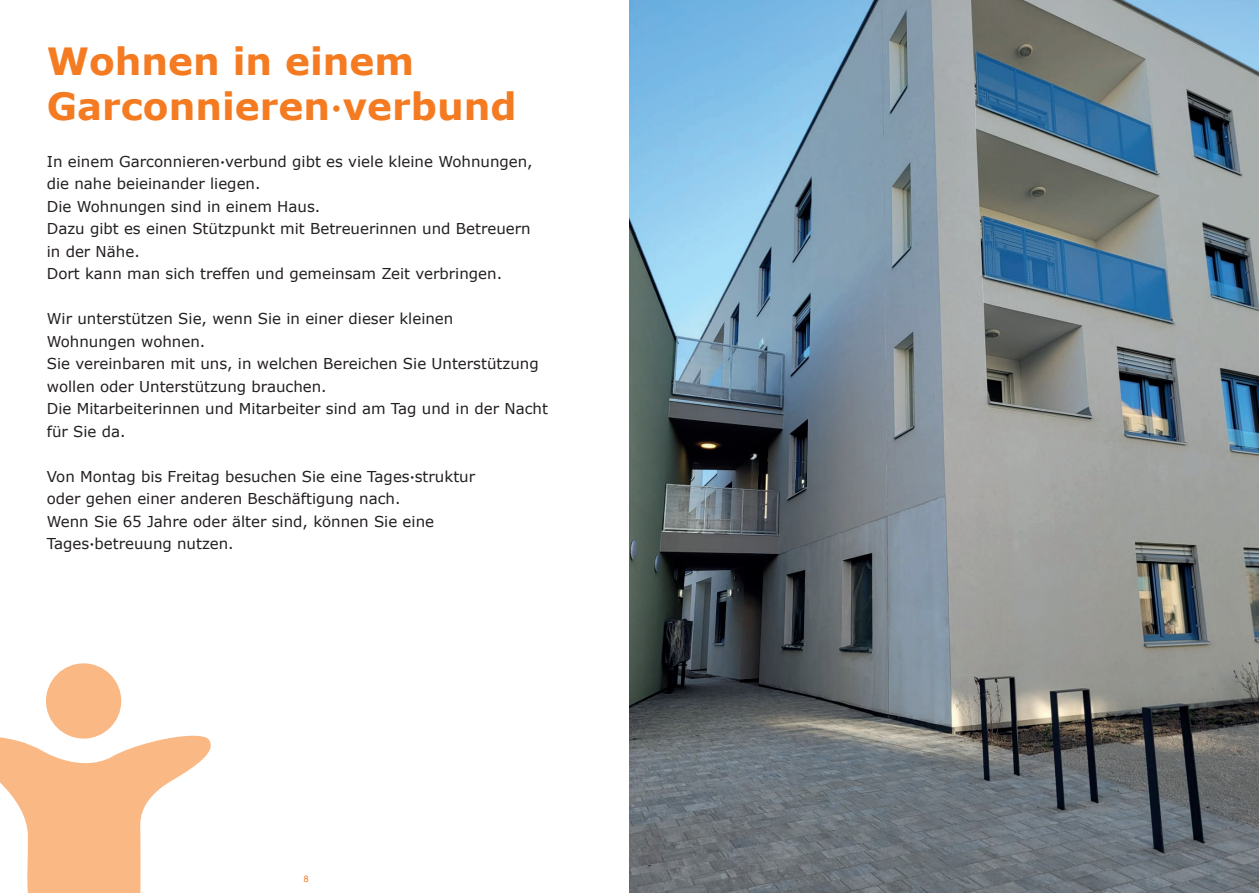
<style>
.page{position:relative;width:1259px;height:893px;background:#fff}
.page>*{position:absolute;margin:0;border:0;box-sizing:border-box;transform-origin:0 0}
.t1{font:700 37.5px/45px "Verdana";color:#f47b21}
.t2{font:15px/22.5px "Verdana";color:#231f20}
.t3{font:9px "Inclusive Sans";color:#f47b21}
.s1{font-family:"Inclusive Sans";font-weight:400}
.s2{font-family:"Inclusive Sans"}
</style>
<div class="page">
<div style="left:46px;top:663px;width:75px;height:76px;background:#fab885;border-radius:50%"></div>
<svg style="left:0;top:736px;width:211px;height:157px"></svg>
<img style="left:629px;top:0;width:630px;height:893px">
<h1 class="t1" style="left:47px;top:40px;width:471px">Wohnen in einem<br>Garconnieren<span class="s1">•</span>verbund</h1>
<p class="t2" style="left:47px;top:150px;width:487px">In einem Garconnieren<span class="s2">•</span>verbund gibt es viele kleine Wohnungen, die nahe beieinander liegen.<br>Die Wohnungen sind in einem Haus.<br>Dazu gibt es einen Stützpunkt mit Betreuerinnen und Betreuern in der Nähe.<br>Dort kann man sich treffen und gemeinsam Zeit verbringen.</p>
<p class="t2" style="left:47px;top:308px;width:502px">Wir unterstützen Sie, wenn Sie in einer dieser kleinen<br>Wohnungen wohnen.<br>Sie vereinbaren mit uns, in welchen Bereichen Sie Unterstützung wollen oder Unterstützung brauchen.<br>Die Mitarbeiterinnen und Mitarbeiter sind am Tag und in der Nacht für Sie da.</p>
<p class="t2" style="left:47px;top:465px;width:430px">Von Montag bis Freitag besuchen Sie eine Tages<span class="s2">•</span>struktur oder gehen einer anderen Beschäftigung nach.<br>Wenn Sie 65 Jahre oder älter sind, können Sie eine Tages<span class="s2">•</span>betreuung nutzen.</p>
<p class="t3" style="left:303px;top:872px;width:7px">8</p>
</div>
